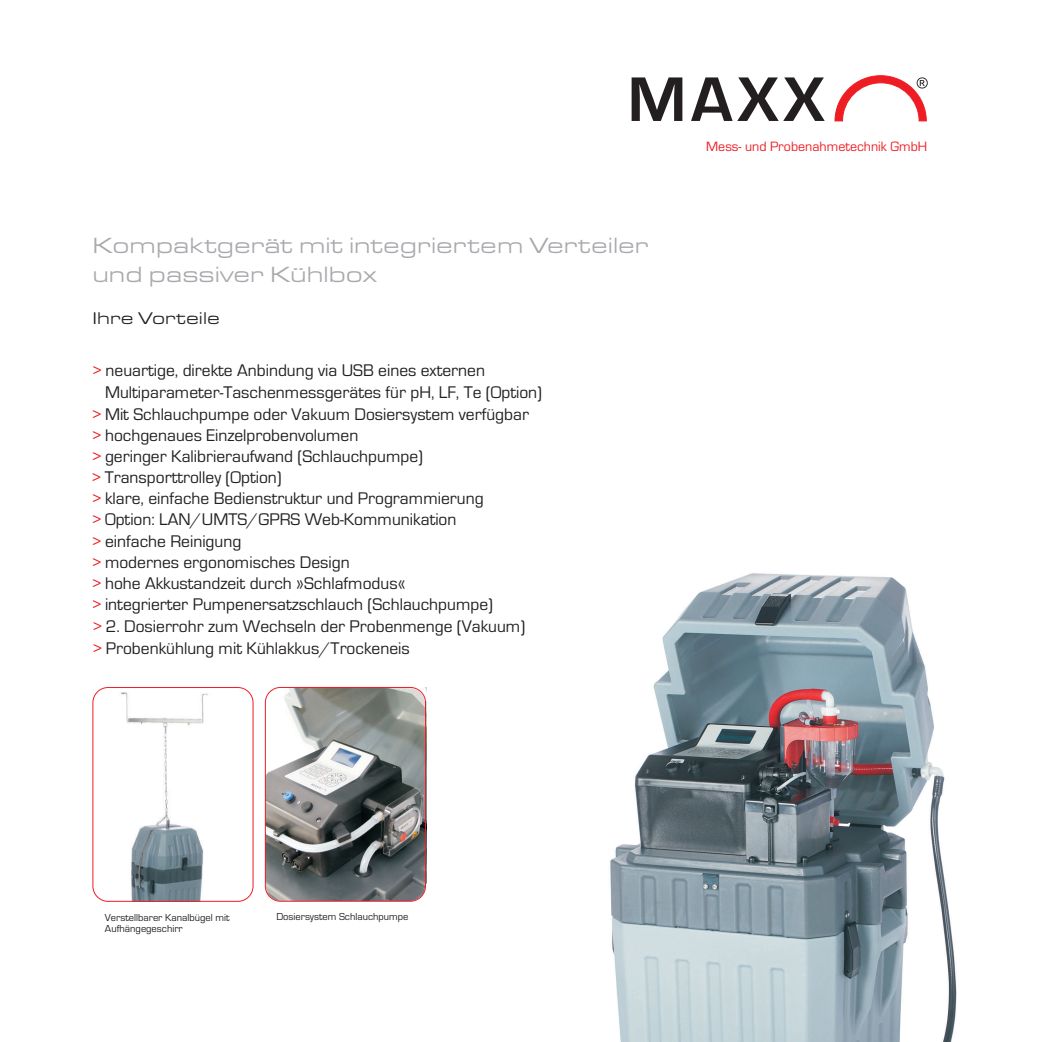
<style>
.page{position:relative;width:1042px;height:1042px;background:#fff}
.page>*{position:absolute;margin:0;border:0;box-sizing:border-box;transform-origin:0 0}
.t1{font:700 65.27px "Eurostile";color:#231f20}
.t2{font:22.75px/29.2px "Eurostile Extended Roman DTC";color:#a8a9ad}
.t3{font:17.5px/21.2px "Eurostile";color:#231f20}
.t4{font:17.5px "Eurostile Extended Roman DTC";color:#231f20}
.t5{font:14px "Eurostile";color:#ee1d23}
.t6{font:10.5px/11.4px "Eurostile";color:#231f20}
.s1{color:#ee1d23}
</style>
<div class="page">
<img style="left:121px;top:692px;width:87px;height:208px">
<img style="left:265px;top:687px;width:159px;height:212px">
<svg style="left:834px;top:75px;width:94px;height:46px"></svg>
<svg style="left:94px;top:890px;width:9px;height:10px"></svg>
<svg style="left:411px;top:880px;width:16px;height:22px"></svg>
<svg style="left:406px;top:687px;width:21px;height:14px"></svg>
<svg style="left:242px;top:880px;width:38px;height:22px"></svg>
<div style="left:265px;top:687px;width:161px;height:214px;border:1px solid #ee1d23;border-radius:15px"></div>
<img style="left:610px;top:573px;width:347px;height:469px">
<div style="left:92px;top:687px;width:161px;height:215px;border:1px solid #ee1d23;border-radius:15px"></div>
<h1 class="t1" style="left:628px;top:77px;width:198px">MAXX</h1>
<p class="t5" style="left:706px;top:142px;width:222px">Mess- und Probenahmetechnik GmbH</p>
<h2 class="t2" style="left:92px;top:233px;width:557px">Kompaktgerät mit integriertem Verteiler und passiver Kühlbox</h2>
<p class="t4" style="left:93px;top:312px;width:129px">Ihre Vorteile</p>
<p class="t3" style="left:105px;top:362px;width:439px;text-indent:-11px"><span class="s1">&gt;</span> neuartige, direkte Anbindung via USB eines externen<br>Multiparameter-Taschenmessgerätes für pH, LF, Te (Option)</p>
<p class="t3" style="left:93px;top:405px;width:438px"><span class="s1">&gt;</span> Mit Schlauchpumpe oder Vakuum Dosiersystem verfügbar <span class="s1">&gt;</span> hochgenaues Einzelprobenvolumen<br><span class="s1">&gt;</span> geringer Kalibrieraufwand (Schlauchpumpe)<br><span class="s1">&gt;</span> Transporttrolley (Option)<br><span class="s1">&gt;</span> klare, einfache Bedienstruktur und Programmierung<br><span class="s1">&gt;</span> Option: LAN/UMTS/GPRS Web-Kommunikation<br><span class="s1">&gt;</span> einfache Reinigung<br><span class="s1">&gt;</span> modernes ergonomisches Design<br><span class="s1">&gt;</span> hohe Akkustandzeit durch »Schlafmodus«<br><span class="s1">&gt;</span> integrierter Pumpenersatzschlauch (Schlauchpumpe)<br><span class="s1">&gt;</span> 2. Dosierrohr zum Wechseln der Probenmenge (Vakuum)</p>
<p class="t3" style="left:94px;top:639px;width:317px"><span class="s1">&gt;</span> Probenkühlung mit Kühlakkus/Trockeneis</p>
<p class="t6" style="left:105px;top:912px;width:126px">Verstellbarer Kanalbügel mit<br>Aufhängegeschirr</p>
<p class="t6" style="left:276px;top:911px;width:134px">Dosiersystem Schlauchpumpe</p>
</div>
